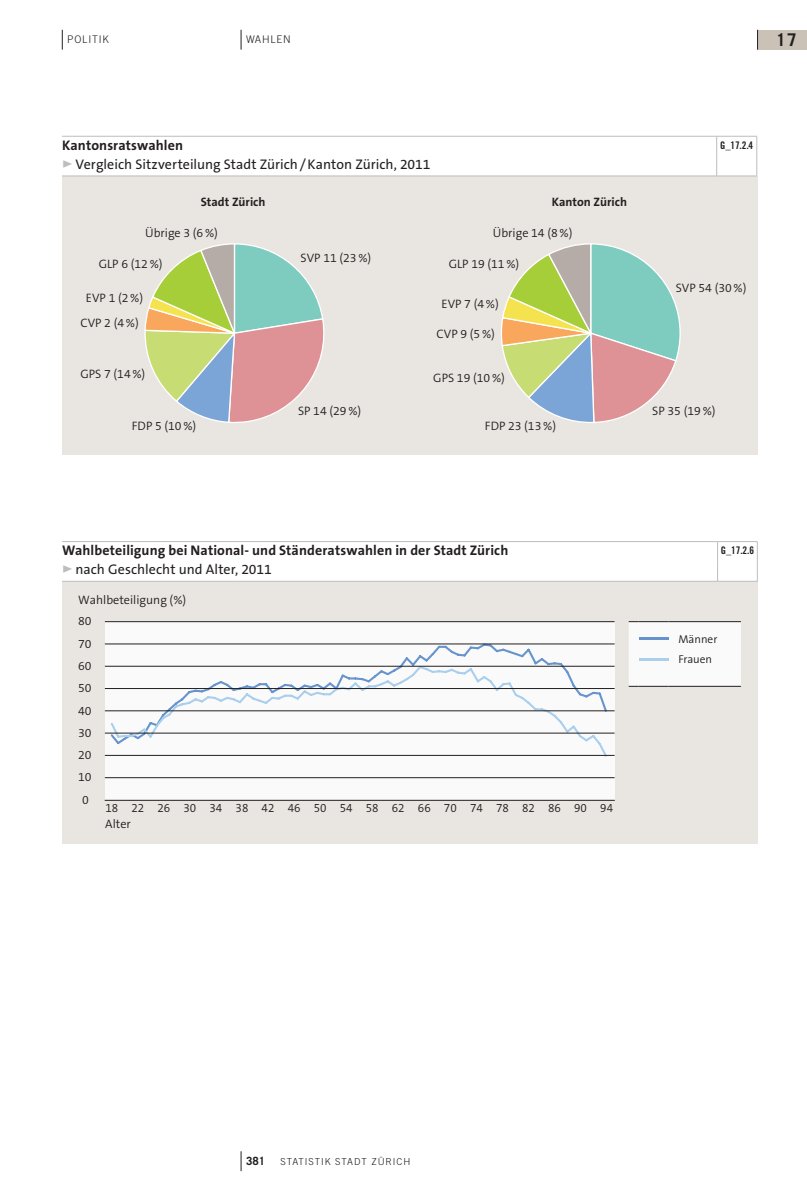
<style>
.page{position:relative;width:807px;height:1191px;background:#fff}
.page>*{position:absolute;margin:0;border:0;box-sizing:border-box;transform-origin:0 0}
.t1{font:700 17.5px "Trade Gothic LT Std";color:#231f20}
.t2{font:14px "The Sans OT5 Plain";letter-spacing:.005em;color:#231f20}
.t3{font:700 14px "The Sans OT7";letter-spacing:.01em;color:#231f20}
.t4{font:300 12.25px "The Sans OT4";color:#231f20}
.t5{font:300 12.25px "The Sans OT4";color:#231f20;scale:.95 1}
.t6{font:700 12.25px "The Sans OT7";color:#231f20}
.t7{font:300 11.38px/20.1px "The Sans OT4";color:#231f20}
.t8{font:700 11.38px "Trade Gothic LT Std";color:#231f20}
.t9{font:10.5px "Trade Gothic LT Std Bd Cn 20";color:#231f20}
.t10{font:300 10.5px "Trade Gothic LT Std";letter-spacing:.075em;color:#231f20}
.t11{font:300 9.62px "Trade Gothic LT Std";letter-spacing:.1em;color:#231f20}
.s1{font-family:"The Sans OT7";font-weight:700;font-size:17.5px;color:#bcbdc0}
</style>
<div class="page">
<svg style="left:241px;top:1151px;width:1px;height:20px"></svg>
<div style="left:756px;top:30px;width:50px;height:20px;background:#cbc2b7"></div>
<svg style="left:62px;top:30px;width:1px;height:20px"></svg>
<svg style="left:241px;top:30px;width:1px;height:20px"></svg>
<svg style="left:756px;top:30px;width:1px;height:20px"></svg>
<div style="left:62px;top:176px;width:694px;height:279px;background:#e9e5e0"></div>
<svg style="left:501px;top:243px;width:180px;height:180px"></svg>
<svg style="left:144px;top:243px;width:181px;height:180px"></svg>
<hr style="left:62px;top:176px;width:654px;height:1px;background:#bcbdc0">
<hr style="left:716px;top:176px;width:40px;height:1px;background:#bcbdc0">
<svg style="left:62px;top:136px;width:695px;height:40px"></svg>
<div style="left:62px;top:581px;width:694px;height:262px;background:#e9e5e0"></div>
<div style="left:105px;top:621px;width:509px;height:179px;background:#fafafa"></div>
<svg style="left:109px;top:644px;width:499px;height:20px"></svg>
<svg style="left:109px;top:664px;width:499px;height:93px"></svg>
<hr style="left:105px;top:777px;width:508px;height:1px;background:#231f20">
<hr style="left:105px;top:755px;width:508px;height:1px;background:#231f20">
<hr style="left:105px;top:733px;width:508px;height:1px;background:#231f20">
<hr style="left:105px;top:710px;width:508px;height:1px;background:#231f20">
<hr style="left:105px;top:688px;width:508px;height:1px;background:#231f20">
<hr style="left:105px;top:666px;width:508px;height:1px;background:#231f20">
<hr style="left:105px;top:643px;width:508px;height:1px;background:#231f20">
<hr style="left:105px;top:621px;width:508px;height:1px;background:#231f20">
<hr style="left:105px;top:800px;width:509px;height:1px;background:#231f20">
<div style="left:628px;top:621px;width:112px;height:66px;background:#fafafa"></div>
<hr style="left:638px;top:686px;width:30px;height:1px;background:#231f20">
<hr style="left:668px;top:686px;width:72px;height:1px;background:#231f20">
<hr style="left:638px;top:638px;width:30px;height:2px;background:#6793cd">
<hr style="left:638px;top:658px;width:30px;height:2px;background:#aacfed">
<hr style="left:62px;top:581px;width:655px;height:1px;background:#bcbdc0">
<hr style="left:717px;top:581px;width:40px;height:1px;background:#bcbdc0">
<svg style="left:62px;top:541px;width:695px;height:40px"></svg>
<p class="t10" style="left:67px;top:33px;width:43px">POLITIK</p>
<p class="t10" style="left:246px;top:33px;width:46px">WAHLEN</p>
<h1 class="t1" style="left:775px;top:29px;width:22px">17</h1>
<p class="t3" style="left:62px;top:136px;width:122px">Kantonsratswahlen</p>
<p class="t2" style="left:62px;top:155px;width:370px"><span class="s1">▹</span> Vergleich Sitzverteilung Stadt Zürich/Kanton Zürich, 2011</p>
<p class="t6" style="left:201px;top:194px;width:66px">Stadt Zürich</p>
<p class="t6" style="left:551px;top:194px;width:77px">Kanton Zürich</p>
<p class="t4" style="left:145px;top:225px;width:74px">Übrige 3 (6 %)</p>
<p class="t4" style="left:492px;top:225px;width:81px">Übrige 14 (8 %)</p>
<p class="t4" style="left:99px;top:255px;width:65px">GLP 6 (12 %)</p>
<p class="t4" style="left:300px;top:250px;width:72px">SVP 11 (23 %)</p>
<p class="t4" style="left:448px;top:255px;width:72px">GLP 19 (11 %)</p>
<p class="t4" style="left:86px;top:290px;width:59px">EVP 1 (2 %)</p>
<p class="t4" style="left:441px;top:296px;width:59px">EVP 7 (4 %)</p>
<p class="t4" style="left:80px;top:314px;width:60px">CVP 2 (4 %)</p>
<p class="t4" style="left:80px;top:366px;width:66px">GPS 7 (14 %)</p>
<p class="t4" style="left:132px;top:418px;width:66px">FDP 5 (10 %)</p>
<p class="t4" style="left:298px;top:403px;width:65px">SP 14 (29 %)</p>
<p class="t4" style="left:436px;top:325px;width:60px">CVP 9 (5 %)</p>
<p class="t4" style="left:433px;top:370px;width:73px">GPS 19 (10 %)</p>
<p class="t4" style="left:484px;top:418px;width:73px">FDP 23 (13 %)</p>
<p class="t9" style="left:719px;top:139px;width:35px">G_17.2.4</p>
<p class="t4" style="left:675px;top:280px;width:72px">SVP 54 (30 %)</p>
<p class="t4" style="left:652px;top:403px;width:65px">SP 35 (19 %)</p>
<p class="t3" style="left:62px;top:542px;width:447px">Wahlbeteiligung bei National- und Ständeratswahlen in der Stadt Zürich</p>
<p class="t2" style="left:62px;top:560px;width:211px"><span class="s1">▹</span> nach Geschlecht und Alter, 2011</p>
<p class="t4" style="left:78px;top:592px;width:109px">Wahlbeteiligung (%)</p>
<p class="t4" style="left:78px;top:613px;width:15px">80</p>
<p class="t4" style="left:78px;top:635px;width:15px">70</p>
<p class="t4" style="left:78px;top:658px;width:15px">60</p>
<p class="t4" style="left:78px;top:680px;width:15px">50</p>
<p class="t4" style="left:78px;top:702px;width:15px">40</p>
<p class="t4" style="left:78px;top:725px;width:15px">30</p>
<p class="t4" style="left:78px;top:747px;width:15px">20</p>
<p class="t4" style="left:78px;top:769px;width:15px">10</p>
<p class="t4" style="left:82px;top:792px;width:8px">0</p>
<p class="t5" style="left:105px;top:800px;width:535px">18 22 26 30 34 38 42 46 50 54 58 62 66 70 74 78 82 86 90 94</p>
<p class="t4" style="left:105px;top:816px;width:27px">Alter</p>
<p class="t9" style="left:720px;top:544px;width:35px">G_17.2.6</p>
<p class="t7" style="left:678px;top:629px;width:40px">Männer<br>Frauen</p>
<p class="t8" style="left:246px;top:1153px;width:20px">381</p>
<p class="t11" style="left:280px;top:1155px;width:131px">STATISTIK STADT ZÜRICH</p>
</div>
